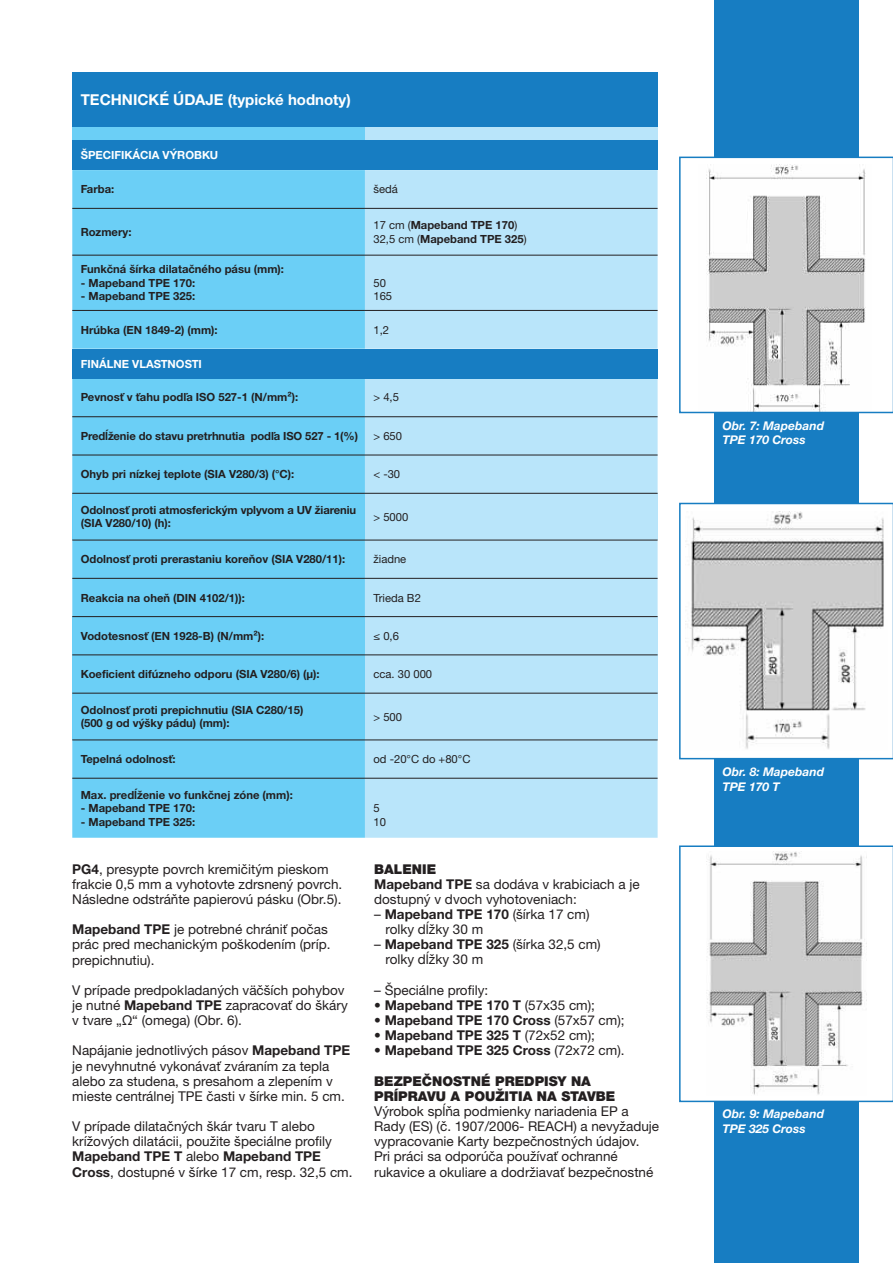
<style>
.page{position:relative;width:893px;height:1263px;background:#fff}
.page>*{position:absolute;margin:0;border:0;box-sizing:border-box;transform-origin:0 0}
.t1{font:700 15px "Helvetica Neue LTW1 G";color:#fff}
.t2{font:13.5px/15.1px "Helvetica Neue LTW1 G";color:#231f20}
.t3{font:700 13.5px "Helvetica Neue LTW1 G";color:#231f20}
.t4{font:900 13.5px/15.1px "Helvetica Neue LTW1 G";color:#231f20}
.t5{font:italic 700 12px/14.4px "Helvetica Neue LTW1 G";color:#fff}
.t6{font:700 11.25px/13.5px "Helvetica Neue LTW1 G";color:#231f20}
.t7{font:11.25px/13.5px "Helvetica Neue LTW1 G";color:#231f20}
.t8{font:700 11.25px "Helvetica Neue LTW1 G";color:#fff}
.s1{font-weight:400}
.s2{font-weight:700}
.s3{font-weight:900}
</style>
<div class="page">
<div style="left:72px;top:72px;width:586px;height:56px;background:#177dc2"></div>
<div style="left:72px;top:128px;width:293px;height:12px;background:#6bcff6"></div>
<div style="left:365px;top:128px;width:293px;height:12px;background:#b9e5fa"></div>
<div style="left:72px;top:140px;width:586px;height:30px;background:#177dc2"></div>
<div style="left:72px;top:170px;width:293px;height:323px;background:#6bcff6"></div>
<div style="left:365px;top:170px;width:293px;height:323px;background:#b9e5fa"></div>
<div style="left:72px;top:349px;width:586px;height:29px;background:#177dc2"></div>
<div style="left:72px;top:493px;width:293px;height:47px;background:#6bcff6"></div>
<div style="left:365px;top:493px;width:293px;height:47px;background:#b9e5fa"></div>
<svg style="left:72px;top:541px;width:586px;height:75px;background:#91d9f7"></svg>
<div style="left:72px;top:617px;width:293px;height:38px;background:#6bcff6"></div>
<div style="left:365px;top:617px;width:293px;height:38px;background:#b9e5fa"></div>
<div style="left:72px;top:655px;width:293px;height:38px;background:#6bcff6"></div>
<div style="left:365px;top:655px;width:293px;height:38px;background:#b9e5fa"></div>
<div style="left:72px;top:693px;width:293px;height:47px;background:#6bcff6"></div>
<div style="left:365px;top:693px;width:293px;height:47px;background:#b9e5fa"></div>
<svg style="left:72px;top:740px;width:586px;height:98px;background:#91d8f6"></svg>
<hr style="left:72px;top:208px;width:293px;height:1px;background:#231f20">
<hr style="left:365px;top:208px;width:293px;height:1px;background:#231f20">
<hr style="left:72px;top:255px;width:293px;height:1px;background:#231f20">
<hr style="left:365px;top:255px;width:293px;height:1px;background:#231f20">
<hr style="left:72px;top:310px;width:293px;height:1px;background:#231f20">
<hr style="left:365px;top:310px;width:293px;height:1px;background:#231f20">
<hr style="left:72px;top:416px;width:293px;height:1px;background:#231f20">
<hr style="left:72px;top:493px;width:293px;height:1px;background:#231f20">
<hr style="left:72px;top:455px;width:293px;height:1px;background:#231f20">
<hr style="left:72px;top:616px;width:293px;height:1px;background:#231f20">
<hr style="left:72px;top:654px;width:293px;height:1px;background:#231f20">
<hr style="left:72px;top:739px;width:293px;height:1px;background:#231f20">
<hr style="left:72px;top:540px;width:293px;height:1px;background:#231f20">
<hr style="left:72px;top:693px;width:293px;height:1px;background:#231f20">
<hr style="left:72px;top:778px;width:293px;height:1px;background:#231f20">
<hr style="left:72px;top:578px;width:293px;height:1px;background:#231f20">
<hr style="left:365px;top:416px;width:293px;height:1px;background:#231f20">
<hr style="left:365px;top:493px;width:293px;height:1px;background:#231f20">
<hr style="left:365px;top:455px;width:293px;height:1px;background:#231f20">
<hr style="left:365px;top:616px;width:293px;height:1px;background:#231f20">
<hr style="left:365px;top:654px;width:293px;height:1px;background:#231f20">
<hr style="left:365px;top:739px;width:293px;height:1px;background:#231f20">
<hr style="left:365px;top:540px;width:293px;height:1px;background:#231f20">
<hr style="left:365px;top:693px;width:293px;height:1px;background:#231f20">
<hr style="left:365px;top:778px;width:293px;height:1px;background:#231f20">
<hr style="left:365px;top:578px;width:293px;height:1px;background:#231f20">
<div style="left:714px;top:0;width:145px;height:1263px;background:#177dc2"></div>
<svg style="left:679px;top:157px;width:214px;height:256px"></svg>
<svg style="left:679px;top:503px;width:214px;height:256px"></svg>
<svg style="left:679px;top:845px;width:214px;height:257px"></svg>
<p class="t1" style="left:81px;top:91px;width:271px">TECHNICKÉ ÚDAJE (typické hodnoty)</p>
<p class="t8" style="left:81px;top:148px;width:139px">ŠPECIFIKÁCIA VÝROBKU</p>
<p class="t6" style="left:81px;top:182px;width:35px">Farba:</p>
<p class="t7" style="left:373px;top:182px;width:26px">šedá</p>
<p class="t6" style="left:81px;top:225px;width:52px">Rozmery:</p>
<p class="t6" style="left:373px;top:218px;width:155px"><span class="s1">17 cm (</span>Mapeband TPE 170<span class="s1">)<br>32,5 cm (</span>Mapeband TPE 325<span class="s1">)</span></p>
<p class="t6" style="left:81px;top:262px;width:205px">Funkčná šírka dilatačného pásu (mm):</p>
<p class="t6" style="left:81px;top:276px;width:116px">- Mapeband TPE 170:</p>
<p class="t6" style="left:81px;top:289px;width:116px">- Mapeband TPE 325:</p>
<p class="t7" style="left:373px;top:276px;width:20px">50<br>165</p>
<p class="t6" style="left:81px;top:323px;width:138px">Hrúbka (EN 1849-2) (mm):</p>
<p class="t7" style="left:373px;top:323px;width:17px">1,2</p>
<p class="t8" style="left:81px;top:357px;width:123px">FINÁLNE VLASTNOSTI</p>
<p class="t6" style="left:81px;top:391px;width:219px">Pevnosť v ťahu podľa ISO 527-1 (N/mm²):</p>
<p class="t7" style="left:373px;top:391px;width:27px">&gt; 4,5</p>
<p class="t6" style="left:81px;top:429px;width:279px">Predĺženie do stavu pretrhnutia podľa ISO 527 - 1(%)</p>
<p class="t7" style="left:373px;top:429px;width:30px">&gt; 650</p>
<p class="t6" style="left:81px;top:467px;width:215px">Ohyb pri nízkej teplote (SIA V280/3) (°C):</p>
<p class="t7" style="left:373px;top:467px;width:28px">&lt; -30</p>
<p class="t6" style="left:81px;top:503px;width:277px">Odolnosť proti atmosferickým vplyvom a UV žiareniu (SIA V280/10) (h):</p>
<p class="t7" style="left:373px;top:510px;width:36px">&gt; 5000</p>
<p class="t6" style="left:81px;top:552px;width:266px">Odolnosť proti prerastaniu koreňov (SIA V280/11):</p>
<p class="t7" style="left:373px;top:552px;width:34px">žiadne</p>
<p class="t6" style="left:81px;top:591px;width:166px">Reakcia na oheň (DIN 4102/1)):</p>
<p class="t7" style="left:373px;top:591px;width:49px">Trieda B2</p>
<p class="t6" style="left:81px;top:629px;width:185px">Vodotesnosť (EN 1928-B) (N/mm²):</p>
<p class="t7" style="left:373px;top:629px;width:27px">≤ 0,6</p>
<p class="t6" style="left:81px;top:667px;width:240px">Koeficient difúzneho odporu (SIA V280/6) (µ):</p>
<p class="t7" style="left:373px;top:667px;width:60px">cca. 30 000</p>
<p class="t6" style="left:81px;top:703px;width:224px">Odolnosť proti prepichnutiu (SIA C280/15) (500 g od výšky pádu) (mm):</p>
<p class="t7" style="left:373px;top:710px;width:30px">&gt; 500</p>
<p class="t6" style="left:81px;top:752px;width:96px">Tepelná odolnosť:</p>
<p class="t7" style="left:373px;top:752px;width:99px">od -20°C do +80°C</p>
<p class="t6" style="left:81px;top:788px;width:214px">Max. predĺženie vo funkčnej zóne (mm):</p>
<p class="t6" style="left:81px;top:801px;width:116px">- Mapeband TPE 170:</p>
<p class="t6" style="left:81px;top:815px;width:116px">- Mapeband TPE 325:</p>
<p class="t7" style="left:373px;top:801px;width:14px">5<br>10</p>
<p class="t2" style="left:72px;top:861px;width:272px"><span class="s2">PG4</span>, presypte povrch kremičitým pieskom frakcie 0,5 mm a vyhotovte zdrsnený povrch.<br>Následne odstráňte papierovú pásku (Obr.5).</p>
<p class="t2" style="left:72px;top:922px;width:260px"><span class="s2">Mapeband TPE</span> je potrebné chrániť počas prác pred mechanickým poškodením (príp. prepichnutiu).</p>
<p class="t2" style="left:72px;top:982px;width:277px">V prípade predpokladaných väčších pohybov je nutné <span class="s2">Mapeband TPE</span> zapracovať do škáry v tvare „Ω“ (omega) (Obr. 6).</p>
<p class="t2" style="left:72px;top:1043px;width:279px">Napájanie jednotlivých pásov <span class="s2">Mapeband TPE </span>je nevyhnutné vykonávať zváraním za tepla alebo za studena, s presahom a zlepením v mieste centrálnej TPE časti v šírke min. 5 cm.</p>
<p class="t2" style="left:72px;top:1119px;width:282px">V prípade dilatačných škár tvaru T alebo krížových dilatácii, použite špeciálne profily <span class="s2">Mapeband TPE T</span> alebo <span class="s2">Mapeband TPE Cross</span>, dostupné v šírke 17 cm, resp. 32,5 cm.</p>
<p class="t2" style="left:374px;top:861px;width:267px"><span class="s3">BALENIE<br></span><span class="s2">Mapeband TPE</span> sa dodáva v krabiciach a je dostupný v dvoch vyhotoveniach:</p>
<p class="t2" style="left:385px;top:906px;width:206px;text-indent:-11px">– <span class="s2">Mapeband TPE 170</span> (šírka 17 cm) rolky dĺžky 30 m</p>
<p class="t2" style="left:385px;top:937px;width:217px;text-indent:-11px">– <span class="s2">Mapeband TPE 325</span> (šírka 32,5 cm) rolky dĺžky 30 m</p>
<p class="t2" style="left:374px;top:982px;width:116px">– Špeciálne profily:</p>
<p class="t3" style="left:374px;top:997px;width:222px"><span class="s1">•</span> Mapeband TPE 170 T <span class="s1">(57x35 cm);</span></p>
<p class="t3" style="left:374px;top:1012px;width:252px"><span class="s1">•</span> Mapeband TPE 170 Cross <span class="s1">(57x57 cm);</span></p>
<p class="t3" style="left:374px;top:1027px;width:222px"><span class="s1">•</span> Mapeband TPE 325 T <span class="s1">(72x52 cm);</span></p>
<p class="t3" style="left:374px;top:1042px;width:252px"><span class="s1">•</span> Mapeband TPE 325 Cross <span class="s1">(72x72 cm).</span></p>
<p class="t4" style="left:374px;top:1073px;width:243px">BEZPEČNOSTNÉ PREDPISY NA<br>PRÍPRAVU A POUŽITIA NA STAVBE</p>
<p class="t2" style="left:374px;top:1103px;width:286px">Výrobok spĺňa podmienky nariadenia EP a Rady (ES) (č. 1907/2006- REACH) a nevyžaduje vypracovanie Karty bezpečnostných údajov.<br>Pri práci sa odporúča používať ochranné rukavice a okuliare a dodržiavať bezpečnostné</p>
<p class="t5" style="left:722px;top:418px;width:103px">Obr. 7: Mapeband<br>TPE 170 Cross</p>
<p class="t5" style="left:722px;top:764px;width:103px">Obr. 8: Mapeband<br>TPE 170 T</p>
<p class="t5" style="left:722px;top:1107px;width:103px">Obr. 9: Mapeband<br>TPE 325 Cross</p>
</div>
